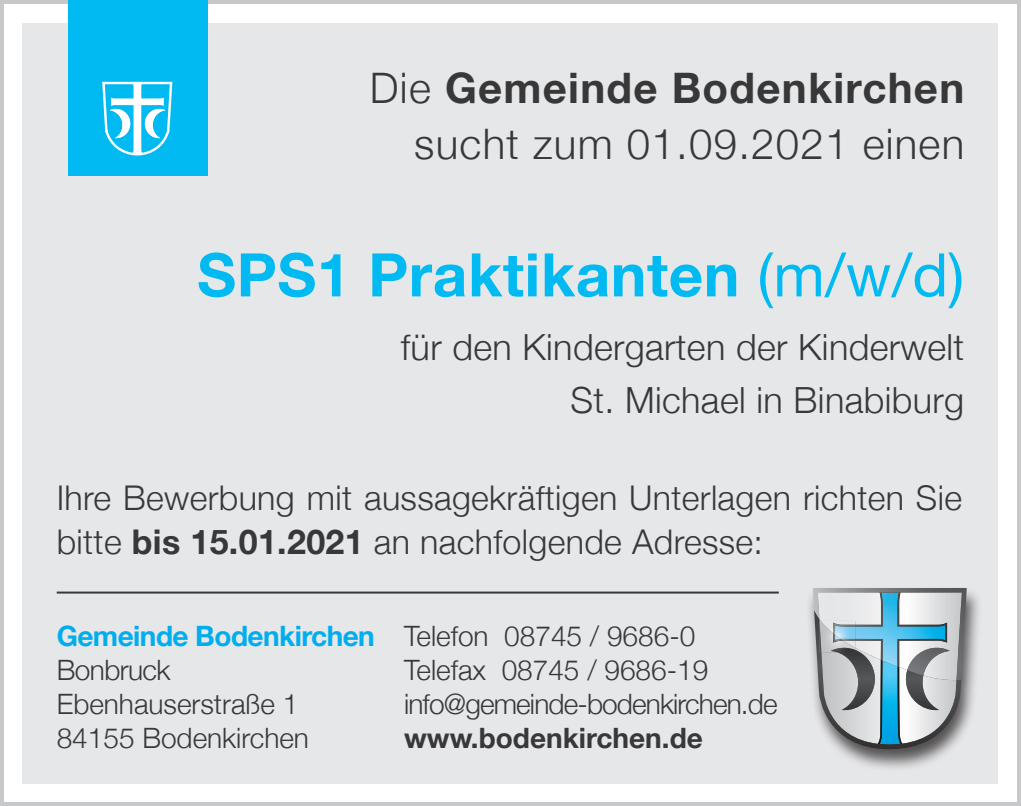
<style>
.page{position:relative;width:1021px;height:806px;background:#fff}
.page>*{position:absolute;margin:0;border:0;box-sizing:border-box;transform-origin:0 0}
.t1{font:700 60px "Helvetica Neue";letter-spacing:.01em;color:#00baf1}
.t2{font:300 42px/56px "Helvetica Neue";letter-spacing:.03em;color:#383839;text-align:right}
.t3{font:300 36px/52px "Helvetica Neue";letter-spacing:.01em;color:#383839;text-align:right}
.t4{font:300 34px/44px "Helvetica Neue";letter-spacing:.01em;color:#383839}
.t5{font:300 28px/34px "Helvetica Neue";color:#383839}
.t6{font:700 28px "Helvetica Neue";letter-spacing:-.02em;color:#00aeef}
.t7{font:700 28px "Helvetica Neue";color:#383839}
.s1{font-weight:700}
.s2{font-weight:400}
</style>
<div class="page">
<div style="left:23px;top:23px;width:975px;height:759px;background:#e6e7e9"></div>
<div style="left:0;top:0;width:1020px;height:805px;border:4px solid #c7c8ca"></div>
<div style="left:805px;top:585px;width:177px;height:186px;background:#231f20;opacity:.75"></div>
<svg style="left:812px;top:587px;width:154px;height:161px"></svg>
<img style="left:819px;top:622px;width:2px;height:29px">
<img style="left:830px;top:647px;width:25px;height:4px">
<img style="left:821px;top:620px;width:34px;height:27px">
<img style="left:833px;top:622px;width:22px;height:18px">
<hr style="left:57px;top:591px;width:721px;height:2px;background:#383839">
<div style="left:68px;top:0;width:140px;height:176px;background:#00baf1"></div>
<svg style="left:102px;top:82px;width:70px;height:73px"></svg>
<img style="left:145px;top:109px;width:20px;height:29px">
<h2 class="t2" style="left:370px;top:57px;width:596px">Die <span class="s1">Gemeinde Bodenkirchen </span>sucht zum 01.09.2021 einen</h2>
<h1 class="t1" style="left:197px;top:228px;width:768px">SPS1 Praktikanten <span class="s2">(m/w/d)</span></h1>
<p class="t3" style="left:401px;top:319px;width:565px">für den Kindergarten der Kinderwelt<br>St. Michael in Binabiburg</p>
<p class="t4" style="left:57px;top:473px;width:906px">Ihre Bewerbung mit aussagekräftigen Unterlagen richten Sie bitte <span class="s1">bis 15.01.2021</span> an nachfolgende Adresse:</p>
<p class="t6" style="left:57px;top:613px;width:319px">Gemeinde Bodenkirchen</p>
<p class="t5" style="left:57px;top:650px;width:254px">Bonbruck<br>Ebenhauserstraße 1<br>84155 Bodenkirchen</p>
<p class="t5" style="left:404px;top:616px;width:375px">Telefon 08745 / 9686-0<br>Telefax 08745 / 9686-19 info@gemeinde-bodenkirchen.de</p>
<p class="t7" style="left:404px;top:715px;width:300px">www.bodenkirchen.de</p>
</div>
